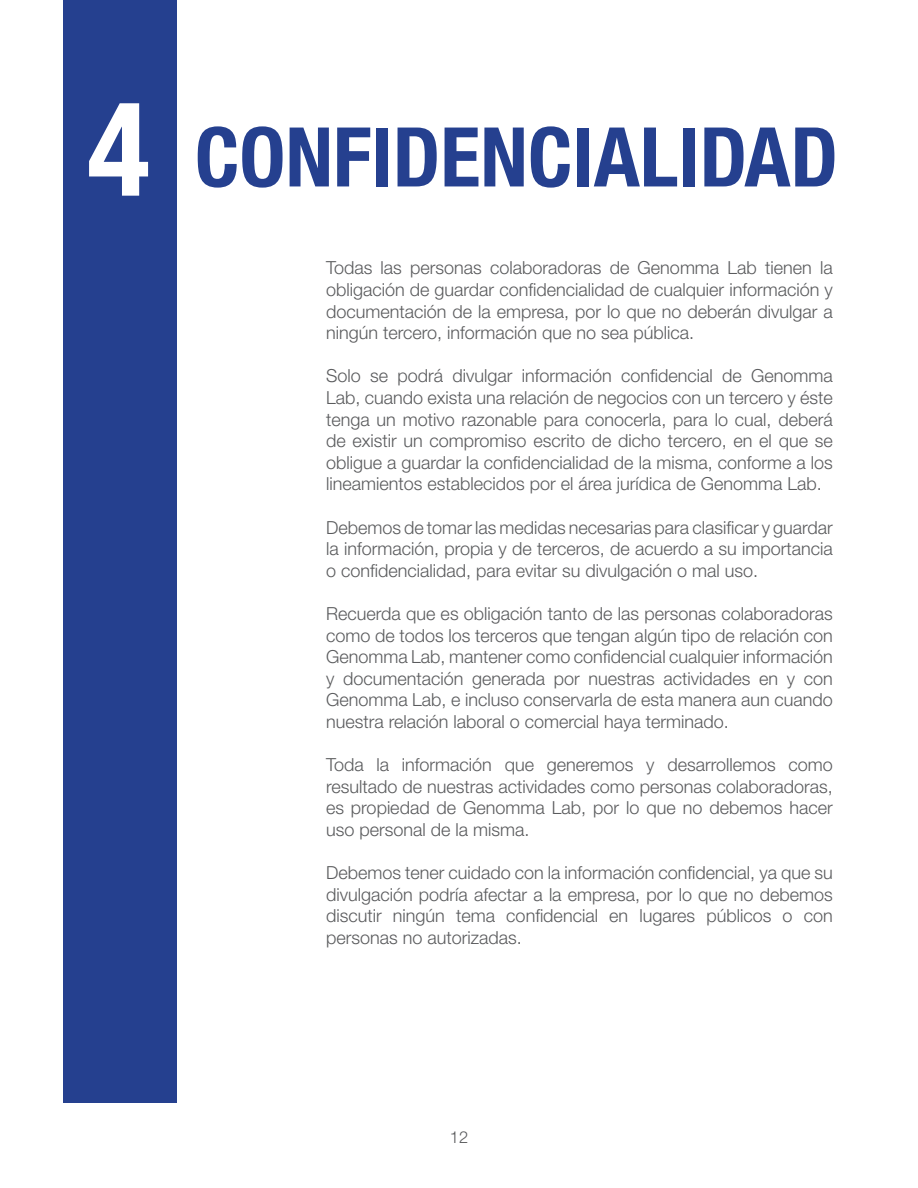
<style>
.page{position:relative;width:918px;height:1188px;background:#fff}
.page>*{position:absolute;margin:0;border:0;box-sizing:border-box;transform-origin:0 0}
.t1{font:700 condensed 82.5px "Helvetica Neue LT Std";color:#25408f}
.t2{font:300 18px/21.6px "Helvetica Neue LT Std";color:#5a5b5d;text-align:justify}
.t3{font:300 16.5px "Helvetica Neue LT Std";color:#5a5b5d}
.s1{font-size:130.5px;color:#fff}
</style>
<div class="page">
<div style="left:64px;top:0;width:113px;height:1103px;background:#25408f"></div>
<h1 class="t1" style="left:87px;top:107px;width:752px"><span class="s1">4</span> CONFIDENCIALIDAD</h1>
<p class="t2" style="left:326px;top:257px;width:508px">Todas las personas colaboradoras de Genomma Lab tienen la obligación de guardar confidencialidad de cualquier información y documentación de la empresa, por lo que no deberán divulgar a ningún tercero, información que no sea pública.</p>
<p class="t2" style="left:326px;top:365px;width:508px">Solo se podrá divulgar información confidencial de Genomma Lab, cuando exista una relación de negocios con un tercero y éste tenga un motivo razonable para conocerla, para lo cual, deberá de existir un compromiso escrito de dicho tercero, en el que se obligue a guardar la confidencialidad de la misma, conforme a los lineamientos establecidos por el área jurídica de Genomma Lab.</p>
<p class="t2" style="left:326px;top:516px;width:508px">Debemos de tomar las medidas necesarias para clasificar y guardar la información, propia y de terceros, de acuerdo a su importancia o confidencialidad, para evitar su divulgación o mal uso.</p>
<p class="t2" style="left:326px;top:602px;width:508px">Recuerda que es obligación tanto de las personas colaboradoras como de todos los terceros que tengan algún tipo de relación con Genomma Lab, mantener como confidencial cualquier información y documentación generada por nuestras actividades en y con Genomma Lab, e incluso conservarla de esta manera aun cuando nuestra relación laboral o comercial haya terminado.</p>
<p class="t2" style="left:326px;top:754px;width:508px">Toda la información que generemos y desarrollemos como resultado de nuestras actividades como personas colaboradoras, es propiedad de Genomma Lab, por lo que no debemos hacer uso personal de la misma.</p>
<p class="t2" style="left:326px;top:862px;width:508px">Debemos tener cuidado con la información confidencial, ya que su divulgación podría afectar a la empresa, por lo que no debemos discutir ningún tema confidencial en lugares públicos o con personas no autorizadas.</p>
<p class="t3" style="left:450px;top:1127px;width:20px">12</p>
</div>
